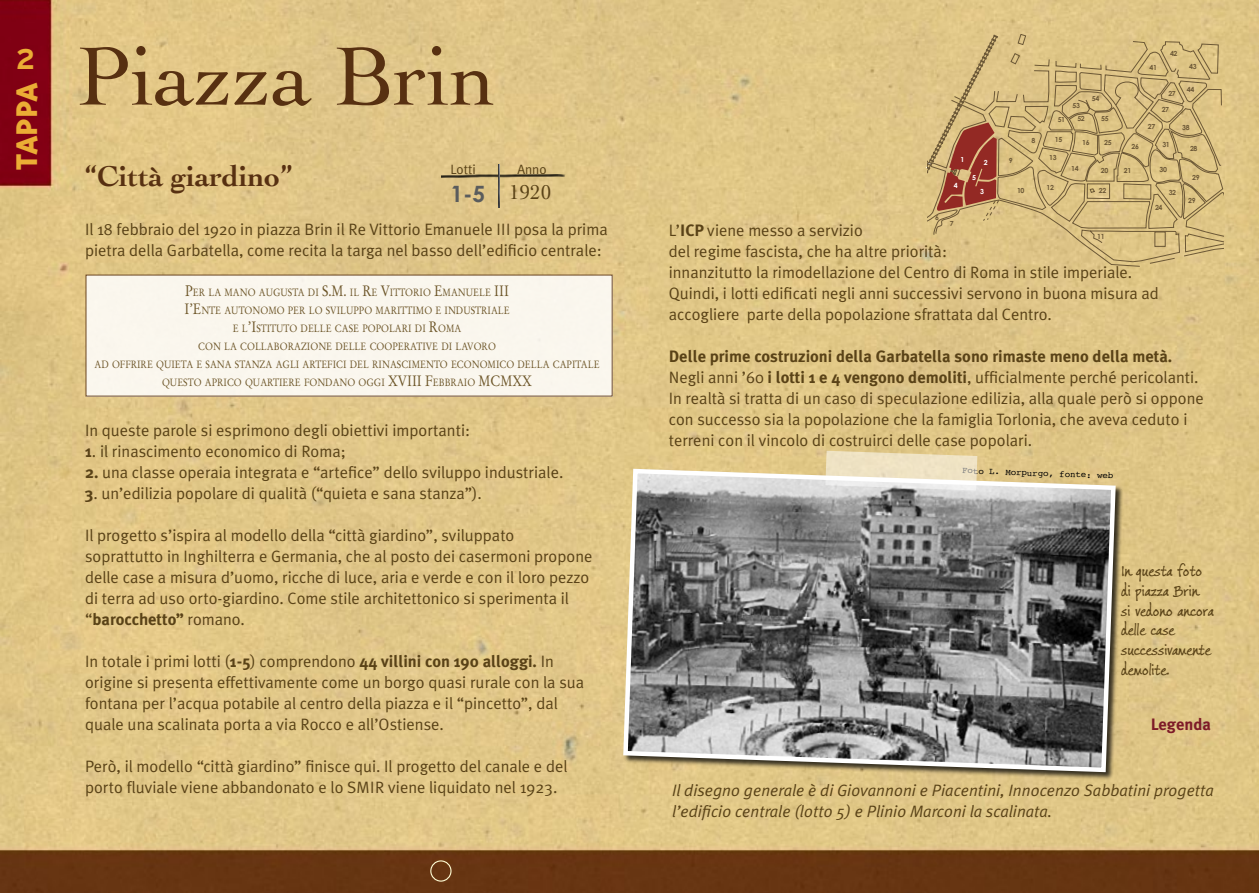
<style>
.page{position:relative;width:1259px;height:893px;background:#fff}
.page>*{position:absolute;margin:0;border:0;box-sizing:border-box;transform-origin:0 0}
.t1{font:87px "Cochin";color:#573011}
.t2{font:800 34.5px "Triplex";color:#ebad35}
.t3{font:700 30px "Cochin";color:#573011}
.t4{font:700 28.5px "Interstate";color:#ebad35}
.t5{font:21px "Cochin";color:#594217}
.t6{font:16.5px/21px "Meta Plus Normal";color:#594217}
.t7{font:italic 16.5px/21px "Meta Plus Normal";color:#594217}
.t8{font:700 16.5px "Meta Plus";color:#594217}
.t9{font:16.5px/19.8px "Ford's Folly";color:#594217}
.t10{font:700 16.5px "Meta Plus";color:#7e1b28}
.t11{font:15px "Stempel Garamond";color:#594217;scale:.85 1}
.t12{font:13.5px "Meta Plus Normal";color:#594217}
.t13{font:10.5px "Stempel Garamond";color:#594217;scale:.85 1}
.t14{font:9px "Courier";color:#000}
.t15{font:700 6.9px "Century Gothic";letter-spacing:-.05em;color:#6c5836}
.t16{font:700 6.9px "Century Gothic";color:#fff}
.s1{font-family:"Century Gothic";font-weight:700;font-size:22.5px;color:#5a5c5d}
.s2{font-size:15px}
.s3{font-family:"Meta Plus";font-weight:700}
.s4{font-family:"Meta Plus Normal";font-weight:400}
</style>
<div class="page">
<img style="left:0;top:0;width:1259px;height:893px">
<img style="left:442px;top:175px;width:124px;height:4px">
<img style="left:498px;top:164px;width:1px;height:43px">
<svg style="left:926px;top:34px;width:281px;height:232px;background:#d9c083"></svg>
<svg style="left:927px;top:34px;width:296px;height:213px;background:#cfb279"></svg>
<div style="left:86px;top:275px;width:526px;height:121px;background:#faf6ee"></div>
<div style="left:623px;top:469px;width:501px;height:311px;background:#000;opacity:.75"></div>
<svg style="left:621px;top:466px;width:497px;height:308px;background:#868480"></svg>
<div style="left:430px;top:860px;width:21px;height:22px;border:1px solid #fefbd3;border-radius:50%"></div>
<svg style="left:825px;top:451px;width:152px;height:39px"></svg>
<h3 class="t4" style="left:16px;top:43px;width:21px">2</h3>
<h2 class="t2" style="left:7px;top:170px;width:89px;rotate:-90deg">tappa</h2>
<h1 class="t1" style="left:77px;top:26px;width:421px">Piazza Brin</h1>
<h3 class="t3" style="left:85px;top:158px;width:209px">“Città giardino”</h3>
<p class="t12" style="left:450px;top:162px;width:27px">Lotti</p>
<p class="t12" style="left:517px;top:162px;width:31px">Anno</p>
<p class="t5" style="left:450px;top:180px;width:102px"><span class="s1">1-5</span> 1920</p>
<p class="t6" style="left:85px;top:219px;width:524px">Il 18 febbraio del 1920 in piazza Brin il Re Vittorio Emanuele III posa la prima pietra della Garbatella, come recita la targa nel basso dell’edificio centrale:</p>
<p class="t13" style="left:185px;top:286px;width:370px"><span class="s2">P</span>ER LA MANO AUGUSTA DI <span class="s2">S.M.</span> IL <span class="s2">R</span>E <span class="s2">V</span>ITTORIO <span class="s2">E</span>MANUELE <span class="s2">III</span></p>
<p class="t13" style="left:184px;top:304px;width:384px"><span class="s2">I’E</span>NTE AUTONOMO PER LO SVILUPPO MARITTIMO E INDUSTRIALE</p>
<p class="t13" style="left:233px;top:322px;width:270px">E L<span class="s2">’I</span>STITUTO DELLE CASE POPOLARI DI <span class="s2">R</span>OMA</p>
<p class="t13" style="left:198px;top:340px;width:352px">CON LA COLLABORAZIONE DELLE COOPERATIVE DI LAVORO</p>
<p class="t13" style="left:94px;top:358px;width:596px">AD OFFRIRE QUIETA E SANA STANZA AGLI ARTEFICI DEL RINASCIMENTO ECONOMICO DELLA CAPITALE</p>
<p class="t13" style="left:162px;top:376px;width:387px">QUESTO APRICO QUARTIERE FONDANO OGGI <span class="s2">XVIII F</span>EBBRAIO <span class="s2">MCM</span></p>
<p class="t11" style="left:512px;top:372px;width:25px">XX</p>
<p class="t6" style="left:85px;top:420px;width:386px">In queste parole si esprimono degli obiettivi importanti:</p>
<p class="t6" style="left:85px;top:441px;width:262px"><span class="s3">1</span>. il rinascimento economico di Roma;</p>
<p class="t6" style="left:85px;top:462px;width:480px"><span class="s3">2.</span> una classe operaia integrata e “artefice” dello sviluppo industriale.</p>
<p class="t6" style="left:85px;top:483px;width:398px"><span class="s3">3</span>. un’edilizia popolare di qualità (“quieta e sana stanza”).</p>
<p class="t6" style="left:85px;top:525px;width:509px">Il progetto s’ispira al modello della “città giardino”, sviluppato soprattutto in Inghilterra e Germania, che al posto dei casermoni propone delle case a misura d’uomo, ricche di luce, aria e verde e con il loro pezzo di terra ad uso orto-giardino. Come stile architettonico si sperimenta il</p>
<p class="t8" style="left:85px;top:610px;width:161px"><span class="s4">“</span>barocchetto” <span class="s4">romano.</span></p>
<p class="t6" style="left:85px;top:651px;width:501px">In totale i primi lotti (<span class="s3">1-5</span>) comprendono <span class="s3">44 villini con 190 alloggi.</span> In origine si presenta effettivamente come un borgo quasi rurale con la sua fontana per l’acqua potabile al centro della piazza e il “pincetto”, dal quale una scalinata porta a via Rocco e all’Ostiense.</p>
<p class="t6" style="left:85px;top:756px;width:484px">Però, il modello “città giardino” finisce qui. Il progetto del canale e del porto fluviale viene abbandonato e lo SMIR viene liquidato nel 1923.</p>
<p class="t15" style="left:1031px;top:136px;width:5px">8</p>
<p class="t15" style="left:1072px;top:101px;width:9px">53</p>
<p class="t15" style="left:1091px;top:94px;width:9px">54</p>
<p class="t15" style="left:1057px;top:115px;width:9px">51</p>
<p class="t15" style="left:1077px;top:115px;width:9px">52</p>
<p class="t15" style="left:1082px;top:138px;width:9px">16</p>
<p class="t15" style="left:1055px;top:135px;width:9px">15</p>
<p class="t15" style="left:1101px;top:115px;width:9px">55</p>
<p class="t15" style="left:1104px;top:139px;width:9px">25</p>
<p class="t16" style="left:960px;top:155px;width:5px">1</p>
<p class="t15" style="left:1049px;top:153px;width:9px">13</p>
<p class="t16" style="left:984px;top:158px;width:5px">2</p>
<p class="t16" style="left:980px;top:187px;width:5px">3</p>
<p class="t15" style="left:1008px;top:157px;width:5px">9</p>
<p class="t16" style="left:972px;top:174px;width:5px">5</p>
<p class="t16" style="left:953px;top:182px;width:5px">4</p>
<p class="t15" style="left:1046px;top:183px;width:9px">12</p>
<p class="t15" style="left:1017px;top:186px;width:9px">10</p>
<p class="t15" style="left:1071px;top:164px;width:9px">14</p>
<p class="t15" style="left:1101px;top:166px;width:9px">20</p>
<p class="t15" style="left:1099px;top:187px;width:9px">22</p>
<p class="t15" style="left:1149px;top:63px;width:9px">41</p>
<p class="t15" style="left:1170px;top:49px;width:9px">42</p>
<p class="t15" style="left:1168px;top:89px;width:9px">27</p>
<p class="t15" style="left:1161px;top:105px;width:9px">27</p>
<p class="t15" style="left:1189px;top:63px;width:9px">43</p>
<p class="t15" style="left:1187px;top:85px;width:9px">44</p>
<p class="t15" style="left:1147px;top:122px;width:9px">27</p>
<p class="t15" style="left:1131px;top:142px;width:9px">26</p>
<p class="t15" style="left:1162px;top:140px;width:9px">31</p>
<p class="t15" style="left:1182px;top:123px;width:9px">38</p>
<p class="t15" style="left:1190px;top:145px;width:9px">28</p>
<p class="t15" style="left:1123px;top:166px;width:9px">21</p>
<p class="t15" style="left:1159px;top:165px;width:9px">30</p>
<p class="t15" style="left:1168px;top:188px;width:9px">32</p>
<p class="t15" style="left:1155px;top:203px;width:9px">24</p>
<p class="t15" style="left:1192px;top:173px;width:9px">29</p>
<p class="t15" style="left:1188px;top:196px;width:9px">29</p>
<p class="t15" style="left:935px;top:213px;width:5px">6</p>
<p class="t15" style="left:950px;top:219px;width:5px">7</p>
<p class="t6" style="left:669px;top:219px;width:491px">L’<span class="s3">ICP</span> viene messo a servizio<br>del regime fascista, che ha altre priorità:<br>innanzitutto la rimodellazione del Centro di Roma in stile imperiale.<br>Quindi, i lotti edificati negli anni successivi servono in buona misura ad accogliere parte della popolazione sfrattata dal Centro.</p>
<p class="t8" style="left:669px;top:346px;width:505px">Delle prime costruzioni della Garbatella sono rimaste meno della metà.</p>
<p class="t6" style="left:669px;top:366px;width:536px">Negli anni ’60 <span class="s3">i lotti 1 e 4 vengono demoliti</span>, ufficialmente perché pericolanti.<br>In realtà si tratta di un caso di speculazione edilizia, alla quale però si oppone con successo sia la popolazione che la famiglia Torlonia, che aveva ceduto i terreni con il vincolo di costruirci delle case popolari.</p>
<p class="t15" style="left:1097px;top:232px;width:9px">11</p>
<p class="t14" style="left:962px;top:463px;width:153px;rotate:2deg">Foto L. Morpurgo, fonte: web</p>
<p class="t9" style="left:1121px;top:562px;width:94px">In questa foto di piazza Brin<br>si vedono ancora delle case successivamente demolite.</p>
<p class="t10" style="left:1150px;top:714px;width:62px">Legenda</p>
<p class="t7" style="left:672px;top:779px;width:543px">Il disegno generale è di Giovannoni e Piacentini, Innocenzo Sabbatini progetta l’edificio centrale (lotto 5) e Plinio Marconi la scalinata.</p>
</div>
